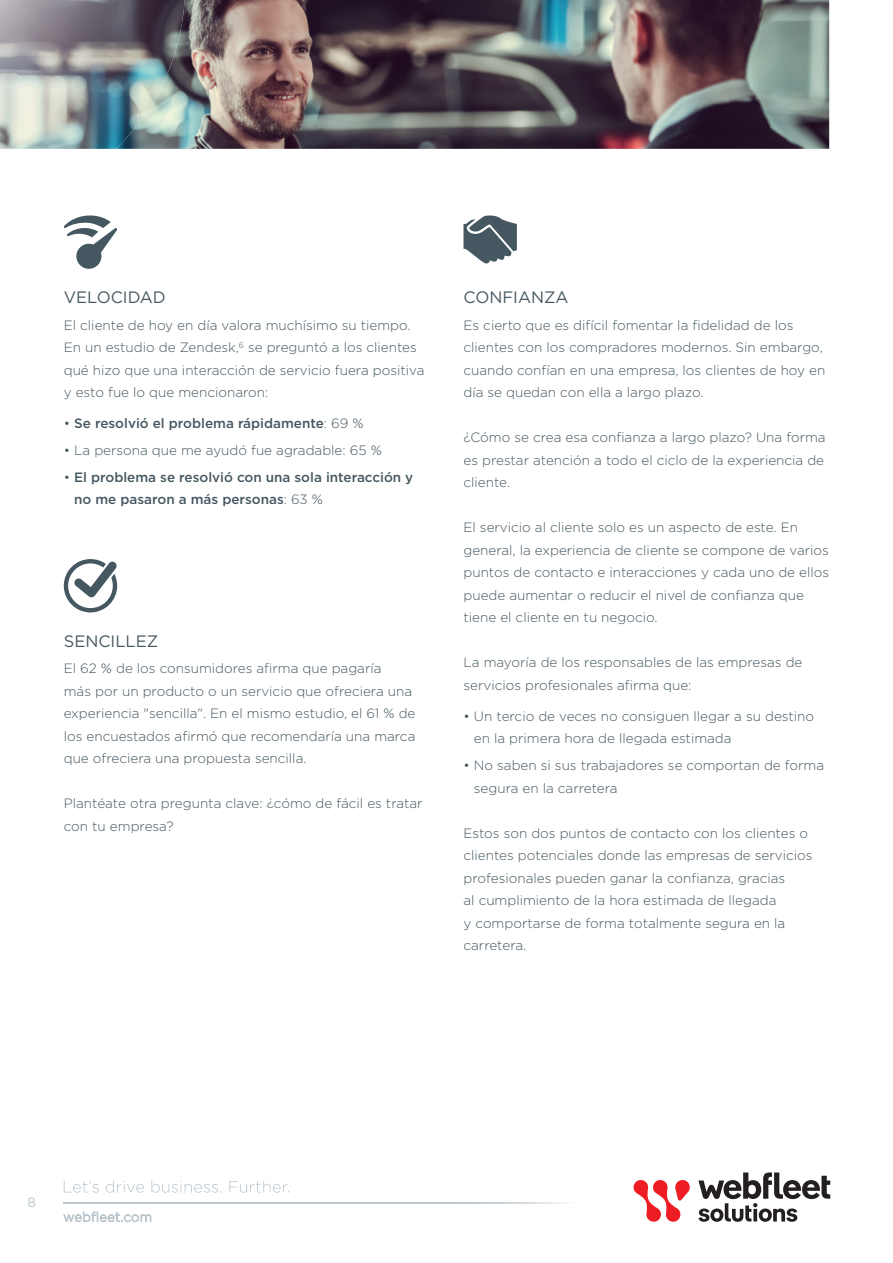
<style>
.page{position:relative;width:893px;height:1263px;background:#fff}
.page>*{position:absolute;margin:0;border:0;box-sizing:border-box;transform-origin:0 0}
.t1{font:16.5px "Gotham";color:#455760}
.t2{font:300 13.5px/22.5px "Gotham";color:#455760}
.t3{font:500 13.5px/22.5px "Gotham";color:#455760}
.t4{font:13.5px "Gotham";color:#bbc6cd}
.s1{font-weight:300}
</style>
<div class="page">
<svg style="left:64px;top:1212px;width:87px;height:10px"></svg>
<svg style="left:64px;top:1180px;width:225px;height:13px"></svg>
<svg style="left:698px;top:1172px;width:132px;height:50px"></svg>
<svg style="left:633px;top:1180px;width:57px;height:42px"></svg>
<svg style="left:64px;top:1203px;width:502px;height:1px"></svg>
<img style="left:139px;top:0;width:690px;height:149px">
<img style="left:0;top:0;width:139px;height:149px">
<img style="left:138px;top:0;width:47px;height:124px">
<svg style="left:64px;top:215px;width:53px;height:54px"></svg>
<svg style="left:64px;top:559px;width:53px;height:53px"></svg>
<svg style="left:463px;top:215px;width:54px;height:49px"></svg>
<p class="t1" style="left:64px;top:287px;width:104px">VELOCIDAD</p>
<p class="t2" style="left:64px;top:313px;width:362px">El cliente de hoy en día valora muchísimo su tiempo.<br>En un estudio de Zendesk,<sup>6</sup> se preguntó a los clientes qué hizo que una interacción de servicio fuera positiva y esto fue lo que mencionaron:</p>
<p class="t3" style="left:64px;top:412px;width:301px"><span class="s1">•</span> Se resolvió el problema rápidamente<span class="s1">: 69 %</span></p>
<p class="t2" style="left:64px;top:439px;width:320px">• La persona que me ayudó fue agradable: 65 %</p>
<p class="t3" style="left:74px;top:466px;width:341px;text-indent:-10px"><span class="s1">•</span> El problema se resolvió con una sola interacción y no me pasaron a más personas<span class="s1">: 63 %</span></p>
<p class="t1" style="left:64px;top:630px;width:96px">SENCILLEZ</p>
<p class="t2" style="left:64px;top:657px;width:353px">El 62 % de los consumidores afirma que pagaría<br>más por un producto o un servicio que ofreciera una experiencia "sencilla". En el mismo estudio, el 61 % de los encuestados afirmó que recomendaría una marca que ofreciera una propuesta sencilla.</p>
<p class="t2" style="left:64px;top:792px;width:360px">Plantéate otra pregunta clave: ¿cómo de fácil es tratar con tu empresa?</p>
<p class="t1" style="left:463px;top:287px;width:107px">CONFIANZA</p>
<p class="t2" style="left:463px;top:313px;width:363px">Es cierto que es difícil fomentar la fidelidad de los clientes con los compradores modernos. Sin embargo, cuando confían en una empresa, los clientes de hoy en día se quedan con ella a largo plazo.</p>
<p class="t2" style="left:463px;top:426px;width:364px;text-align:justify">¿Cómo se crea esa confianza a largo plazo? Una forma es prestar atención a todo el ciclo de la experiencia de cliente.</p>
<p class="t2" style="left:463px;top:516px;width:367px">El servicio al cliente solo es un aspecto de este. En general, la experiencia de cliente se compone de varios puntos de contacto e interacciones y cada uno de ellos puede aumentar o reducir el nivel de confianza que tiene el cliente en tu negocio.</p>
<p class="t2" style="left:463px;top:651px;width:340px">La mayoría de los responsables de las empresas de servicios profesionales afirma que:</p>
<p class="t2" style="left:474px;top:704px;width:342px;text-indent:-10px">• Un tercio de veces no consiguen llegar a su destino en la primera hora de llegada estimada</p>
<p class="t2" style="left:474px;top:754px;width:352px;text-indent:-10px">• No saben si sus trabajadores se comportan de forma segura en la carretera</p>
<p class="t2" style="left:463px;top:821px;width:350px">Estos son dos puntos de contacto con los clientes o clientes potenciales donde las empresas de servicios profesionales pueden ganar la confianza, gracias<br>al cumplimiento de la hora estimada de llegada<br>y comportarse de forma totalmente segura en la carretera.</p>
<p class="t4" style="left:28px;top:1194px;width:10px">8</p>
</div>
